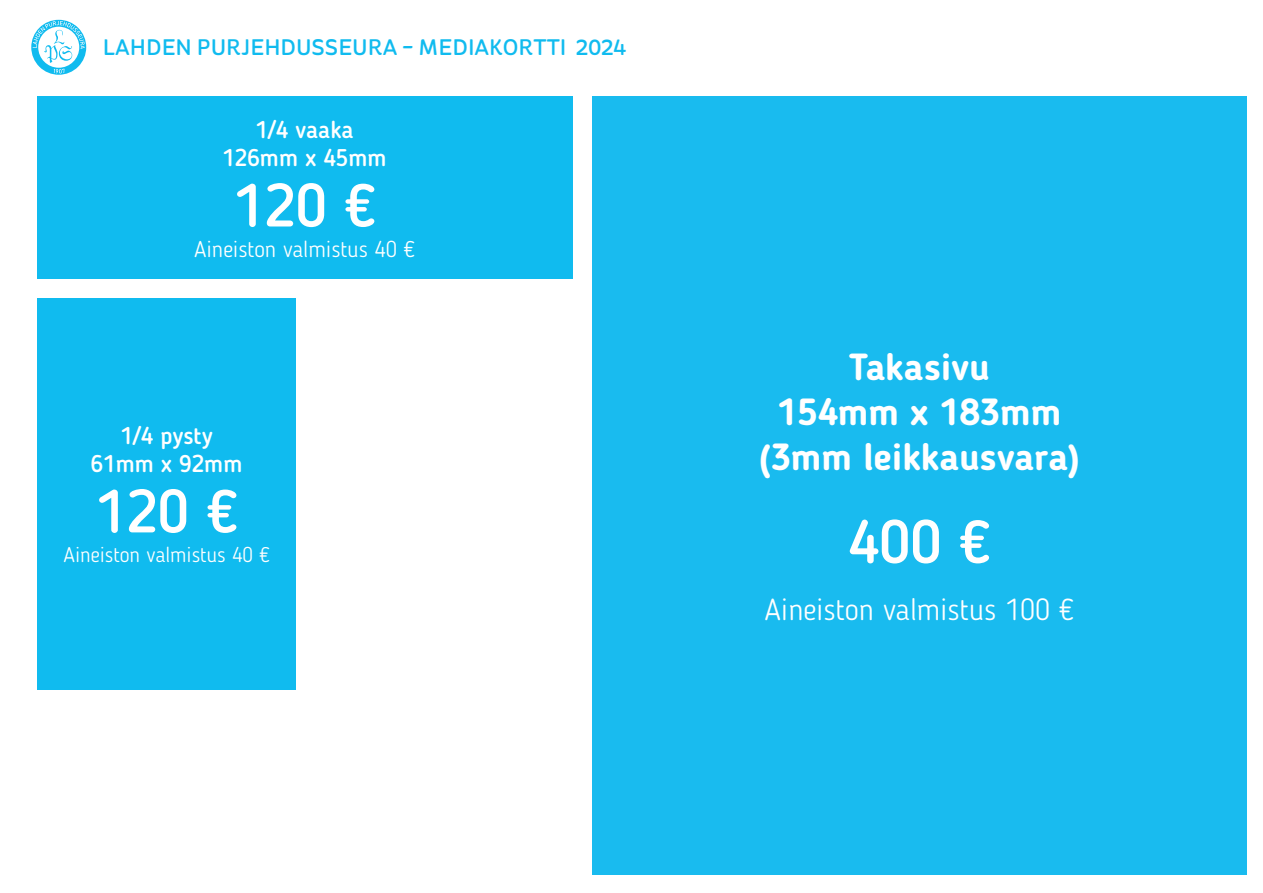
<style>
.page{position:relative;width:1263px;height:893px;background:#fff}
.page>*{position:absolute;margin:0;border:0;box-sizing:border-box;transform-origin:0 0}
.t1{font:500 60px "Blogger Sans";color:#fff}
.t2{font:700 37.5px/45px "Blogger Sans";color:#fff;text-align:center}
.t3{font:300 30px "Blogger Sans";color:#fff}
.t4{font:500 24px/28.8px "Blogger Sans";color:#fff;text-align:center}
.t5{font:500 22.5px "St Ryde";color:#10bbef}
.t6{font:300 22.5px "Blogger Sans";color:#fff}
.t7{font:300 21px "Blogger Sans";color:#fff}
</style>
<div class="page">
<div style="left:37px;top:298px;width:259px;height:391px;background:#10bbef"></div>
<div style="left:37px;top:97px;width:535px;height:182px;background:#10bbef"></div>
<svg style="left:31px;top:20px;width:55px;height:55px"></svg>
<div style="left:592px;top:97px;width:655px;height:778px;background:#19bbef"></div>
<p class="t5" style="left:103px;top:34px;width:525px">LAHDEN PURJEHDUSSEURA – MEDIAKORTTI 2024</p>
<p class="t4" style="left:222px;top:115px;width:166px">1/4 vaaka<br>126mm x 45mm</p>
<p class="t1" style="left:233px;top:170px;width:144px">120 €</p>
<p class="t6" style="left:194px;top:235px;width:222px">Aineiston valmistus 40 €</p>
<p class="t4" style="left:91px;top:421px;width:153px">1/4 pysty<br>61mm x 92mm</p>
<p class="t1" style="left:95px;top:475px;width:144px">120 €</p>
<p class="t7" style="left:64px;top:543px;width:208px">Aineiston valmistus 40 €</p>
<p class="t2" style="left:759px;top:344px;width:322px">Takasivu<br>154mm x 183mm (3mm leikkausvara)</p>
<p class="t1" style="left:848px;top:506px;width:144px">400 €</p>
<p class="t3" style="left:764px;top:591px;width:311px">Aineiston valmistus 100 €</p>
</div>
